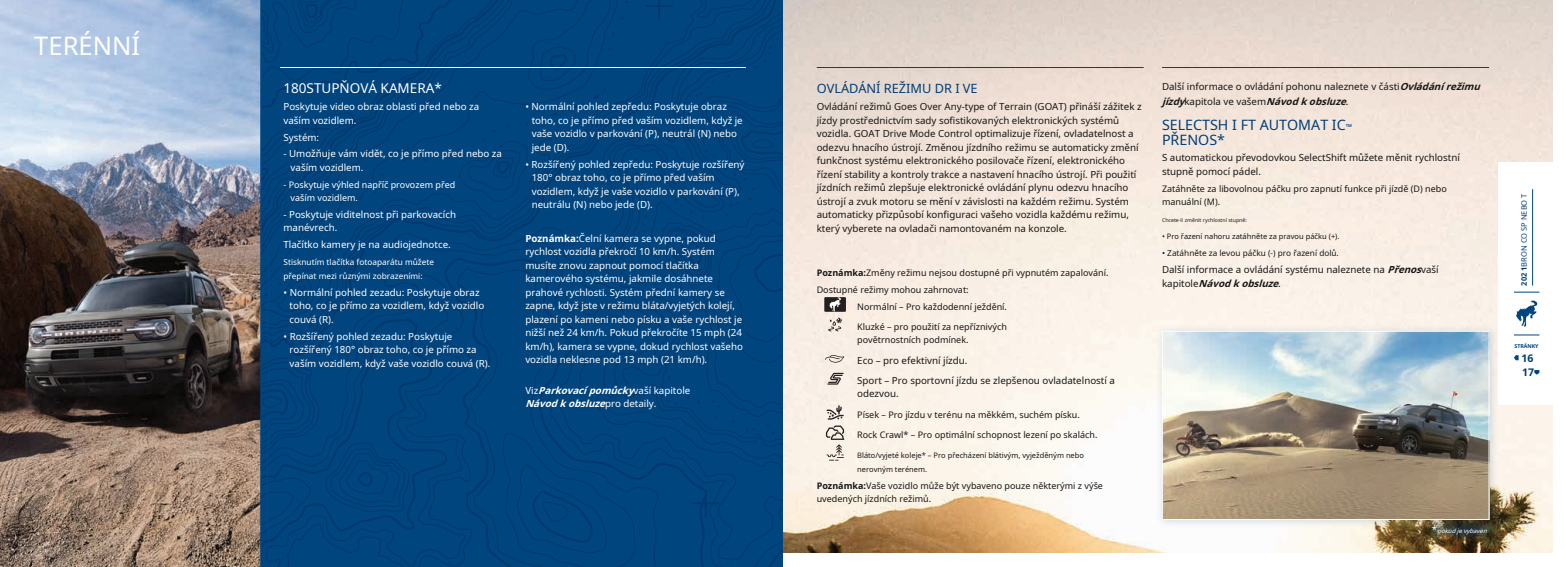
<style>
.page{position:relative;width:1566px;height:567px;background:#fff}
.page>*{position:absolute;margin:0;border:0;box-sizing:border-box;transform-origin:0 0}
.t1{font:25.5px "Noto Sans";color:#fff}
.t2{font:14.25px "Noto Sans";color:#003d78}
.t3{font:13.5px "Noto Sans";color:#fff}
.t4{font:12.75px "Noto Sans";color:#003d78}
.t5{font:700 10.5px/14px "Noto Sans";color:#003d78}
.t6{font:9.75px/13.5px "Noto Sans";color:#fff}
.t7{font:9.75px/13.5px "Noto Sans";color:#171615}
.t8{font:italic 700 9.75px/13.5px "Noto Sans";color:#fff}
.t9{font:9px/13.5px "Noto Sans";color:#171615}
.t10{font:9px/13.5px "Noto Sans";color:#fff}
.t11{font:8.25px/13.5px "Noto Sans";color:#fff}
.t12{font:8.25px "Noto Sans";color:#171615}
.t13{font:7.5px/13.5px "Noto Sans";color:#171615}
.t14{font:7.5px "Noto Sans";color:#003d78}
.t15{font:italic 6px "Noto Sans";color:#fff}
.t16{font:5.25px "Noto Sans";color:#171615}
.t17{font:700 5.25px "Noto Sans";color:#003d78}
.s1{font-weight:700;font-style:italic}
.s2{font-size:8.25px}
.s3{font-weight:700}
.s4{font-weight:400;font-style:normal}
.s5{font-style:normal;font-size:9.75px}
</style>
<div class="page">
<svg style="left:271px;top:0;width:512px;height:129px;background:#00437d"></svg>
<svg style="left:610px;top:33px;width:173px;height:96px;background:#00437d"></svg>
<svg style="left:271px;top:129px;width:512px;height:438px;background:#00437d"></svg>
<div style="left:0;top:0;width:271px;height:567px;background:#01457f"></div>
<img style="left:0;top:0;width:261px;height:567px">
<img style="left:783px;top:0;width:769px;height:553px">
<div style="left:824px;top:297px;width:22px;height:15px;background:#231f20"></div>
<svg style="left:829px;top:297px;width:12px;height:15px"></svg>
<svg style="left:828px;top:318px;width:14px;height:14px"></svg>
<svg style="left:825px;top:354px;width:19px;height:9px"></svg>
<svg style="left:827px;top:373px;width:17px;height:12px"></svg>
<svg style="left:827px;top:405px;width:17px;height:15px"></svg>
<svg style="left:826px;top:426px;width:18px;height:35px"></svg>
<div style="left:812px;top:60px;width:339px;height:17px;background:#e5d8ce"></div>
<hr style="left:817px;top:67px;width:327px;height:1px;background:#01457f">
<div style="left:1157px;top:60px;width:339px;height:17px;background:#ebdcd1"></div>
<hr style="left:1162px;top:67px;width:327px;height:1px;background:#01457f">
<hr style="left:280px;top:67px;width:466px;height:1px;background:#fff">
<div style="left:1155px;top:324px;width:343px;height:205px;background:#01457f;opacity:.2"></div>
<img style="left:1164px;top:333px;width:323px;height:185px">
<div style="left:1162px;top:331px;width:327px;height:189px;border:1px solid #fff"></div>
<div style="left:1498px;top:162px;width:68px;height:243px;background:#fff"></div>
<hr style="left:1532px;top:189px;width:1px;height:97px;background:#01457f">
<svg style="left:1514px;top:335px;width:25px;height:1px"></svg>
<svg style="left:1514px;top:355px;width:25px;height:20px"></svg>
<svg style="left:1514px;top:292px;width:25px;height:1px"></svg>
<svg style="left:1516px;top:300px;width:21px;height:27px"></svg>
<div style="left:1425px;top:518px;width:71px;height:24px;background:#01457f;opacity:.75"></div>
<h1 class="t1" style="left:34px;top:28px;width:107px">TERÉNNÍ</h1>
<h3 class="t3" style="left:284px;top:79px;width:160px">180STUPŇOVÁ KAMERA*</h3>
<h3 class="t4" style="left:817px;top:80px;width:162px">OVLÁDÁNÍ REŽIMU DR I VE</h3>
<p class="t7" style="left:1162px;top:79px;width:323px;line-height:15px">Další informace o ovládání pohonu naleznete v části<span class="s1">Ovládánírežimu jízdy</span>k a p i t o l a v e v a š e m <span class="s1">Návodkobsluze</span>.</p>
<p class="t6" style="left:284px;top:100px;width:197px">Poskytuje video obraz oblasti před nebo za vaším vozidlem.</p>
<p class="t6" style="left:532px;top:100px;width:213px;text-indent:-6px">• Normální pohled zepředu: Poskytuje obraz toho, co je přímo před vaším vozidlem, když je vaše vozidlo v parkování (P), neutrál (N) nebo jede (D).</p>
<p class="t7" style="left:817px;top:100px;width:326px">Ovládání režimů Goes Over Any-type of Terrain (GOAT) přináší zážitek z jízdy prostřednictvím sady sofistikovaných elektronických systémů vozidla. GOAT Drive Mode Control optimalizuje řízení, ovladatelnost a odezvu hnacího ústrojí. Změnou jízdního režimu se automaticky změní funkčnost systému elektronického posilovače řízení, elektronického řízení stability a kontroly trakce a nastavení hnacího ústrojí. Při použití jízdních režimů zlepšuje elektronické ovládání plynu odezvu hnacího ústrojí a zvuk motoru se mění v závislosti na každém režimu. Systém automaticky přizpůsobí konfiguraci vašeho vozidla každému režimu, který vyberete na ovladači namontovaném na konzole.</p>
<h2 class="t2" style="left:1162px;top:114px;width:192px">SELECTSH I FT AUTOMAT IC<span class="s2">™</span></h2>
<p class="t6" style="left:284px;top:130px;width:37px">Systém:</p>
<h2 class="t2" style="left:1162px;top:129px;width:65px">PŘENOS*</h2>
<p class="t6" style="left:291px;top:147px;width:213px;text-indent:-7px">- Umožňuje vám vidět, co je přímo před nebo za vaším vozidlem.</p>
<p class="t7" style="left:1162px;top:151px;width:299px">S automatickou převodovkou SelectShift můžete měnit rychlostní stupně pomocí pádel.</p>
<p class="t6" style="left:532px;top:157px;width:214px;text-indent:-6px">• Rozšířený pohled zepředu: Poskytuje rozšířený 180° obraz toho, co je přímo před vaším vozidlem, když je vaše vozidlo v parkování (P), neutrálu (N) nebo jede (D).</p>
<p class="t10" style="left:291px;top:177px;width:166px;text-indent:-7px">- Poskytuje výhled napříč provozem před vaším vozidlem.</p>
<p class="t9" style="left:1162px;top:182px;width:286px">Zatáhněte za libovolnou páčku pro zapnutí funkce při jízdě (D) nebo manuální (M).</p>
<p class="t6" style="left:284px;top:207px;width:174px">- Poskytuje viditelnost při parkovacích manévrech.</p>
<p class="t16" style="left:1162px;top:217px;width:86px">Chcete-li změnit rychlostní stupně:</p>
<p class="t13" style="left:1162px;top:230px;width:179px">• Pro řazení nahoru zatáhněte za pravou páčku (+).</p>
<p class="t12" style="left:1162px;top:247px;width:178px">• Zatáhněte za levou páčku (-) pro řazení dolů.</p>
<p class="t14" style="left:1519px;top:286px;width:94px;rotate:-90deg"><span class="s3">202 1</span>BRON CO SP NEBO T</p>
<p class="t6" style="left:525px;top:231px;width:219px"><span class="s3">Poznámka:</span>Čelní kamera se vypne, pokud rychlost vozidla překročí 10 km/h. Systém musíte znovu zapnout pomocí tlačítka kamerového systému, jakmile dosáhnete prahové rychlosti. Systém přední kamery se zapne, když jste v režimu bláta/vyjetých kolejí, plazení po kameni nebo písku a vaše rychlost je nižší než 24 km/h. Pokud překročíte 15 mph (24 km/h), kamera se vypne, dokud rychlost vašeho vozidla neklesne pod 13 mph (21 km/h).</p>
<p class="t6" style="left:283px;top:238px;width:169px">Tlačítko kamery je na audiojednotce.</p>
<p class="t11" style="left:283px;top:255px;width:152px">Stisknutím tlačítka fotoaparátu můžete přepínat mezi různými zobrazeními:</p>
<p class="t9" style="left:817px;top:265px;width:293px"><span class="s3">Poznámka:</span>Změny režimu nejsou dostupné při vypnutém zapalování.</p>
<p class="t9" style="left:817px;top:282px;width:153px">Dostupné režimy mohou zahrnovat:</p>
<p class="t9" style="left:857px;top:299px;width:151px">Normální – Pro každodenní ježdění.</p>
<p class="t7" style="left:1162px;top:263px;width:278px">Další informace a ovládání systému naleznete na <span class="s1">Přenos</span>vaší k a p i t o l e <span class="s1">Návodkobsluze</span>.</p>
<p class="t6" style="left:290px;top:285px;width:196px;text-indent:-6px">• Normální pohled zezadu: Poskytuje obraz toho, co je přímo za vozidlem, když vozidlo couvá (R).</p>
<p class="t9" style="left:857px;top:320px;width:151px">Kluzké – pro použití za nepříznivých povětrnostních podmínek.</p>
<p class="t6" style="left:290px;top:329px;width:202px;text-indent:-6px">• Rozšířený pohled zezadu: Poskytuje rozšířený 180° obraz toho, co je přímo za vaším vozidlem, když vaše vozidlo couvá (R).</p>
<p class="t17" style="left:1514px;top:342px;width:26px">STRÁNKY</p>
<p class="t7" style="left:857px;top:353px;width:112px">Eco – pro efektivní jízdu.</p>
<p class="t5" style="left:1522px;top:351px;width:14px">16<br>17</p>
<p class="t7" style="left:857px;top:373px;width:259px">Sport – Pro sportovní jízdu se zlepšenou ovladatelností a odezvou.</p>
<p class="t8" style="left:525px;top:383px;width:166px"><span class="s4">V i z</span> Parkovacípomůcky<span class="s4">v a š í k a p i t o l e<br></span>Návodkobsluze<span class="s4">p r o d e t a i l y .</span></p>
<p class="t9" style="left:857px;top:407px;width:224px">Písek – Pro jízdu v terénu na měkkém, suchém písku.</p>
<p class="t9" style="left:857px;top:428px;width:242px">Rock Crawl* – Pro optimální schopnost lezení po skalách.</p>
<p class="t13" style="left:857px;top:448px;width:228px">Bláto/vyjeté koleje* – Pro přecházení blátivým, vyježděným nebo nerovným terénem.</p>
<p class="t9" style="left:817px;top:478px;width:288px"><span class="s3">Poznámka:</span>Vaše vozidlo může být vybaveno pouze některými z výše uvedených jízdních režimů.</p>
<p class="t15" style="left:1432px;top:527px;width:59px"><span class="s5">*</span> pokudjevybaven</p>
</div>
